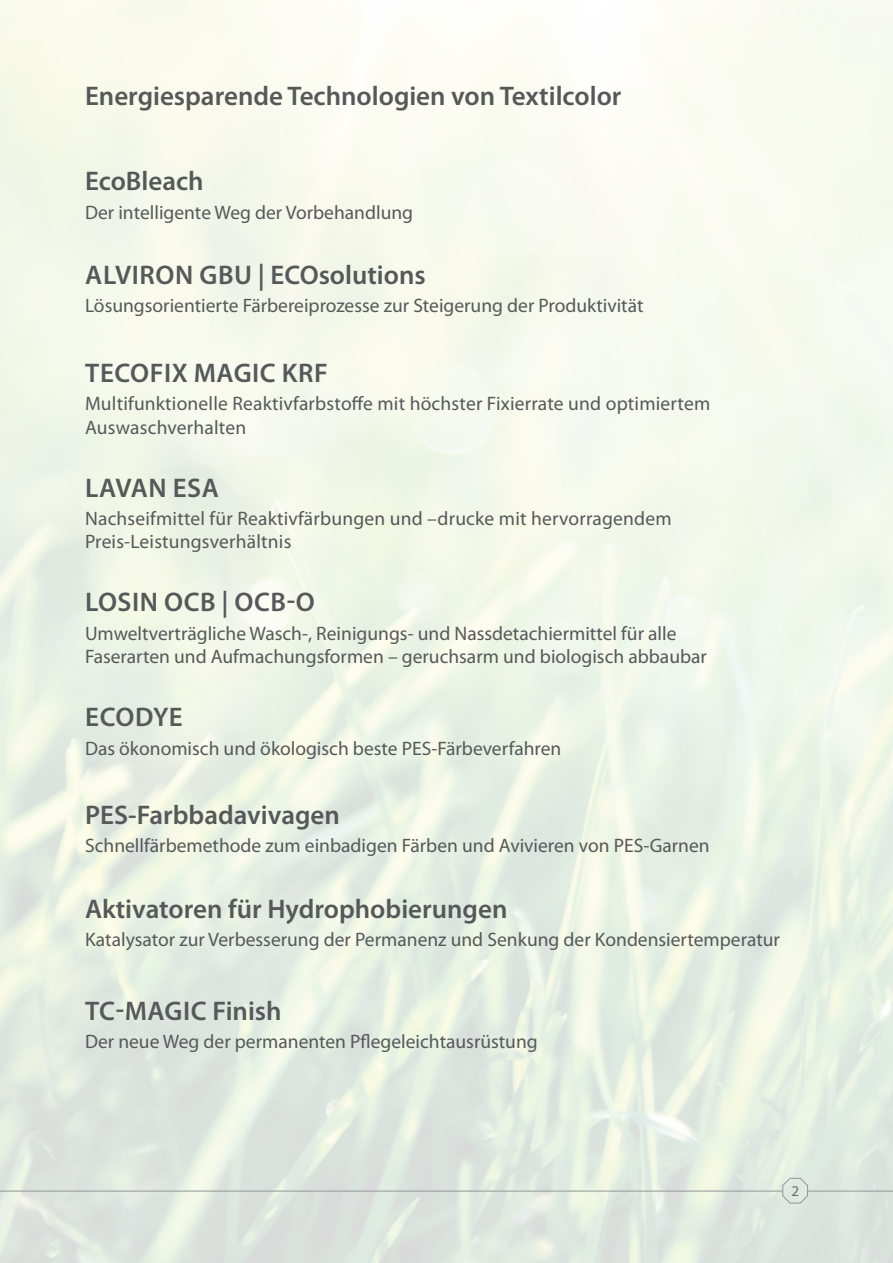
<style>
.page{position:relative;width:893px;height:1263px;background:#fff}
.page>*{position:absolute;margin:0;border:0;box-sizing:border-box;transform-origin:0 0}
.t1{font:600 27px "Myriad Pro";color:#57585a}
.t2{font:600 27px "Myriad Pro";letter-spacing:.02em;color:#57585a}
.t3{font:19.5px/23.4px "Myriad Pro";color:#57585a}
.t4{font:15px "Myriad Pro";color:#6c6d70}
</style>
<div class="page">
<hr style="left:0;top:1191px;width:782px;height:1px;background:#939598">
<div style="left:782px;top:1178px;width:26px;height:25px;border:1px solid #939598;border-radius:7px"></div>
<hr style="left:808px;top:1191px;width:85px;height:1px;background:#939598">
<h1 class="t1" style="left:85px;top:79px;width:538px">Energiesparende Technologien von Textilcolor</h1>
<h1 class="t1" style="left:85px;top:164px;width:120px">EcoBleach</h1>
<p class="t3" style="left:85px;top:200px;width:330px">Der intelligente Weg der Vorbehandlung</p>
<h1 class="t1" style="left:85px;top:258px;width:342px">ALVIRON GBU | ECOsolutions</h1>
<p class="t3" style="left:85px;top:294px;width:560px">Lösungsorientierte Färbereiprozesse zur Steigerung der Produktivität</p>
<h1 class="t2" style="left:85px;top:355px;width:244px">TECOFIX MAGIC KRF</h1>
<p class="t3" style="left:85px;top:392px;width:627px">Multifunktionelle Reaktivfarbstoffe mit höchster Fixierrate und optimiertem<br>Auswaschverhalten</p>
<h1 class="t2" style="left:85px;top:470px;width:135px">LAVAN ESA</h1>
<p class="t3" style="left:85px;top:506px;width:588px">Nachseifmittel für Reaktivfärbungen und –drucke mit hervorragendem<br>Preis-Leistungsverhältnis</p>
<h1 class="t2" style="left:85px;top:585px;width:231px">LOSIN OCB | OCB-O</h1>
<p class="t3" style="left:85px;top:621px;width:623px">Umweltverträgliche Wasch-, Reinigungs- und Nassdetachiermittel für alle<br>Faserarten und Aufmachungsformen – geruchsarm und biologisch abbaubar</p>
<h1 class="t1" style="left:85px;top:700px;width:99px">ECODYE</h1>
<p class="t3" style="left:85px;top:736px;width:478px">Das ökonomisch und ökologisch beste PES-Färbeverfahren</p>
<h1 class="t1" style="left:85px;top:798px;width:256px">PES-Farbbadavivagen</h1>
<p class="t3" style="left:85px;top:834px;width:626px">Schnellfärbemethode zum einbadigen Färben und Avivieren von PES-Garnen</p>
<h1 class="t1" style="left:85px;top:891px;width:424px">Aktivatoren für Hydrophobierungen</h1>
<p class="t3" style="left:85px;top:927px;width:696px">Katalysator zur Verbesserung der Permanenz und Senkung der Kondensiertemperatur</p>
<h1 class="t1" style="left:85px;top:993px;width:198px">TC-MAGIC Finish</h1>
<p class="t3" style="left:85px;top:1029px;width:454px">Der neue Weg der permanenten Pflegeleichtausrüstung</p>
<p class="t4" style="left:791px;top:1181px;width:9px">2</p>
</div>
